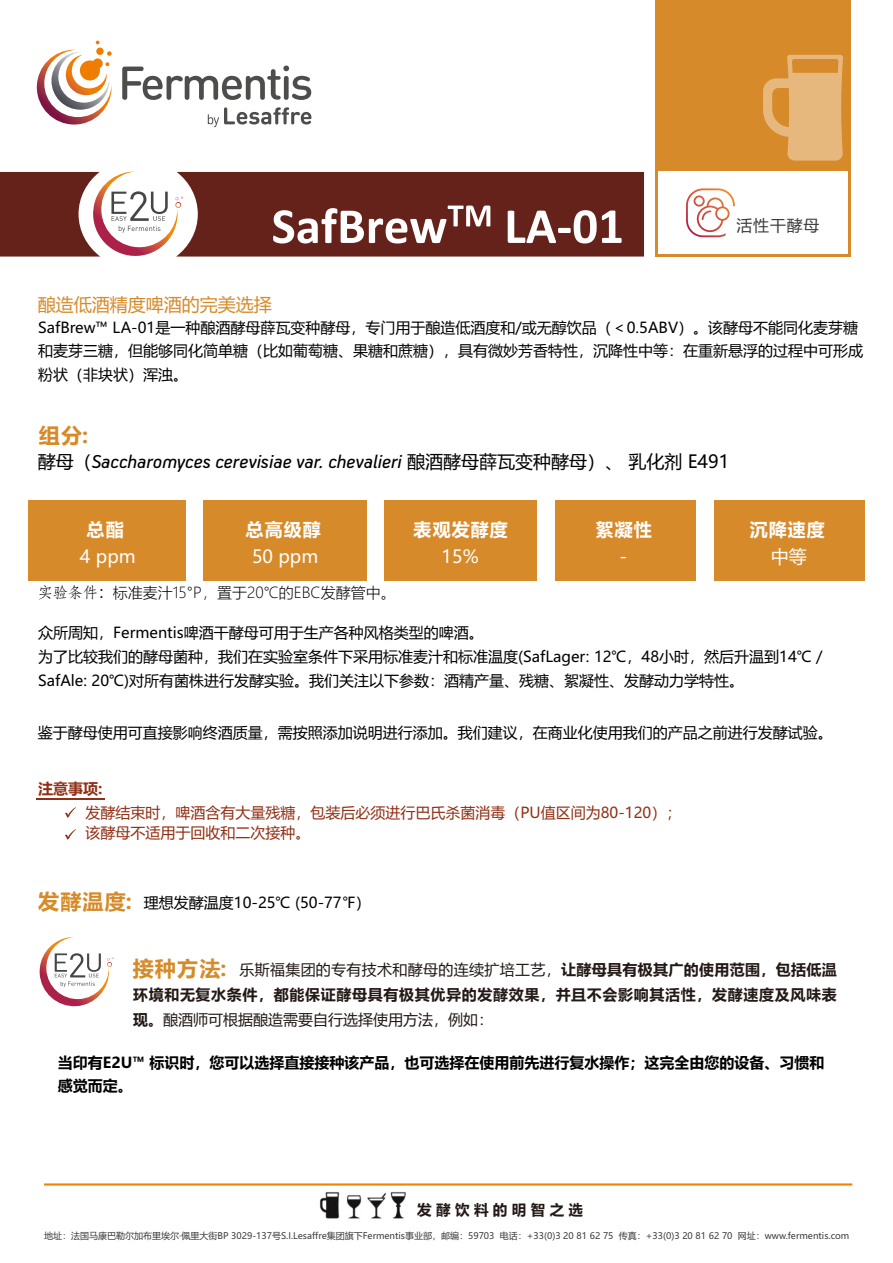
<style>
.page{position:relative;width:893px;height:1263px;background:#fff}
.page>*{position:absolute;margin:0;border:0;box-sizing:border-box;transform-origin:0 0}
.t1{font:italic 21px "PF Handbook Pro";color:#000}
.t2{font:700 21px "Microsoft Ya Hei";letter-spacing:.06em;color:#d68a28}
.t3{font:700 18px "Microsoft Ya Hei";letter-spacing:.06em;color:#fff}
.t4{font:18px "Microsoft Ya Hei";color:#fff}
.t5{font:18px "Microsoft Ya Hei";color:#d78a29}
.t6{font:15.9px "Microsoft Ya Hei";letter-spacing:.06em;color:#3b3e3f}
.t7{font:15px/23.7px "Microsoft Ya Hei";color:#000}
.t8{font:700 15px/24.8px "Microsoft Ya Hei";letter-spacing:.045em;color:#231916;text-align:justify}
.t9{font:15px/19.8px "Microsoft Ya Hei";color:#902f14}
.t10{font:700 15px/23.7px "Microsoft Ya Hei";color:#000}
.t11{font:300 15px "Microsoft Ya Hei";color:#000}
.t12{font:700 15px "Microsoft Ya Hei";color:#902f14}
.t13{font:700 14.55px "Microsoft Ya Hei";letter-spacing:.3em;color:#231916}
.t14{font:9px "Microsoft Ya Hei";color:#3e3a39}
.s1{font-family:"Microsoft Ya Hei";font-style:normal;font-size:18px}
.s2{font-family:"Adobe Fangsong Std";font-weight:400}
.s3{font-weight:400}
</style>
<div class="page">
<svg style="left:208px;top:107px;width:103px;height:20px"></svg>
<svg style="left:122px;top:66px;width:189px;height:34px"></svg>
<svg style="left:37px;top:41px;width:75px;height:84px"></svg>
<svg style="left:0;top:172px;width:644px;height:85px;fill:#65221a"></svg>
<div style="left:655px;top:0;width:195px;height:257px;background:#d78a29"></div>
<div style="left:658px;top:171px;width:189px;height:83px;background:#fff"></div>
<svg style="left:763px;top:55px;width:80px;height:106px"></svg>
<svg style="left:273px;top:206px;width:217px;height:37px"></svg>
<svg style="left:508px;top:210px;width:114px;height:33px"></svg>
<div style="left:28px;top:500px;width:158px;height:81px;background:#d78a29"></div>
<div style="left:204px;top:500px;width:163px;height:81px;background:#d78a29"></div>
<div style="left:384px;top:500px;width:153px;height:81px;background:#d78a29"></div>
<div style="left:555px;top:500px;width:141px;height:81px;background:#d78a29"></div>
<div style="left:714px;top:500px;width:150px;height:81px;background:#d78a29"></div>
<hr style="left:37px;top:798px;width:68px;height:2px;background:#902f14">
<svg style="left:65px;top:807px;width:11px;height:11px"></svg>
<svg style="left:65px;top:829px;width:11px;height:11px"></svg>
<svg style="left:39px;top:937px;width:74px;height:70px"></svg>
<svg style="left:686px;top:188px;width:49px;height:49px"></svg>
<img style="left:319px;top:1191px;width:87px;height:28px">
<hr style="left:44px;top:1183px;width:808px;height:2px;background:#f08300">
<p class="t6" style="left:736px;top:218px;width:84px">活性干酵母</p>
<p class="t5" style="left:38px;top:296px;width:236px">酿造低酒精度啤酒的完美选择</p>
<p class="t7" style="left:38px;top:316px;width:827px">SafBrew™ LA-01是一种酿酒酵母薛瓦变种酵母，专门用于酿造低酒度和/或无醇饮品（＜0.5ABV）。该酵母不能同化麦芽糖和麦芽三糖，但能够同化简单糖（比如葡萄糖、果糖和蔗糖），具有微妙芳香特性，沉降性中等：在重新悬浮的过程中可形成粉状（非块状）浑浊。</p>
<h1 class="t2" style="left:39px;top:425px;width:51px">组分:</h1>
<h1 class="t1" style="left:38px;top:452px;width:693px"><span class="s1">酵母（</span>Saccharomyces cerevisiae var. chevalieri <span class="s1">酿酒酵母薛瓦变种酵母）、 乳化剂 E491</span></h1>
<p class="t3" style="left:87px;top:521px;width:39px">总酯</p>
<p class="t3" style="left:246px;top:521px;width:77px">总高级醇</p>
<p class="t3" style="left:414px;top:521px;width:96px">表观发酵度</p>
<p class="t3" style="left:596px;top:521px;width:58px">絮凝性</p>
<p class="t3" style="left:750px;top:521px;width:77px">沉降速度</p>
<p class="t4" style="left:80px;top:549px;width:57px">4 ppm</p>
<p class="t4" style="left:252px;top:549px;width:68px">50 ppm</p>
<p class="t4" style="left:442px;top:549px;width:39px">15%</p>
<p class="t4" style="left:620px;top:549px;width:9px">-</p>
<p class="t4" style="left:771px;top:549px;width:37px">中等</p>
<p class="t11" style="left:38px;top:585px;width:359px"><span class="s2">实验条件：</span>标准麦汁15°P，置于20℃的EBC发酵管中。</p>
<p class="t7" style="left:38px;top:622px;width:786px">众所周知，Fermentis啤酒干酵母可用于生产各种风格类型的啤酒。<br>为了比较我们的酵母菌种，我们在实验室条件下采用标准麦汁和标准温度(SafLager: 12℃，48小时，然后升温到14℃ /<br>SafAle: 20℃)对所有菌株进行发酵实验。我们关注以下参数：酒精产量、残糖、絮凝性、发酵动力学特性。</p>
<p class="t7" style="left:38px;top:722px;width:796px">鉴于酵母使用可直接影响终酒质量，需按照添加说明进行添加。我们建议，在商业化使用我们的产品之前进行发酵试验。</p>
<p class="t12" style="left:38px;top:782px;width:66px">注意事项:</p>
<p class="t9" style="left:85px;top:804px;width:597px">发酵结束时，啤酒含有大量残糖，包装后必须进行巴氏杀菌消毒（PU值区间为80-120）；该酵母不适用于回收和二次接种。</p>
<h1 class="t2" style="left:38px;top:891px;width:95px">发酵温度:</h1>
<p class="t7" style="left:144px;top:892px;width:219px">理想发酵温度10-25℃ (50-77℉)</p>
<h1 class="t2" style="left:133px;top:959px;width:95px">接种方法:</h1>
<p class="t8" style="left:133px;top:959px;width:705px;text-indent:106px"><span class="s3">乐斯福集团的专有技术和酵母的连续扩培工艺，</span>让酵母具有极其广的使用范围，包括低温环境和无复水条件，都能保证酵母具有极其优异的发酵效果，并且不会影响其活性，发酵速度及风味表现。<span class="s3">酿酒师可根据酿造需要自行选择使用方法，例如：</span></p>
<p class="t10" style="left:58px;top:1051px;width:768px">当印有E2U™ 标识时，您可以选择直接接种该产品，也可选择在使用前先进行复水操作；这完全由您的设备、习惯和感觉而定。</p>
<p class="t13" style="left:417px;top:1203px;width:168px">发酵饮料的明智之选</p>
<p class="t14" style="left:44px;top:1231px;width:807px">地址：法国马康巴勒尔加布里埃尔·佩里大街BP 3029-137号S.I.Lesaffre集团旗下Fermentis事业部，邮编：59703 电话：+33(0)3 20 81 62 75 传真：+33(0)3 20 81 62 70 网址：www.fermentis.com</p>
</div>
